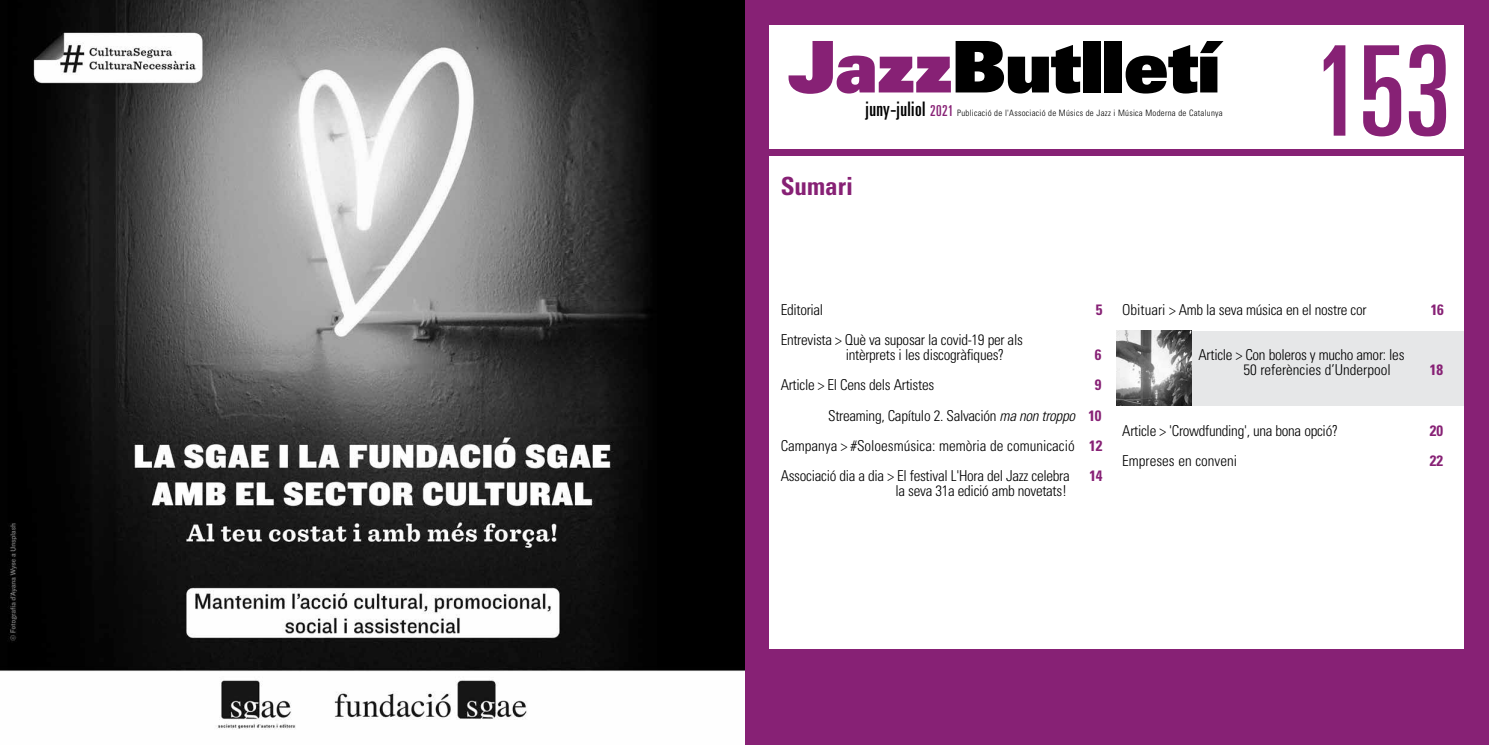
<style>
.page{position:relative;width:1489px;height:745px;background:#fff}
.page>*{position:absolute;margin:0;border:0;box-sizing:border-box;transform-origin:0 0}
.t1{font:ultra-condensed 125px "Univers LT Std";color:#872175}
.t2{font:71.25px "Univers LT Std X Black";letter-spacing:-.01em;color:#000}
.t3{font:700 condensed 25px "Univers LT Std";color:#872175}
.t4{font:300 condensed 15px/15px "Univers LT Std";letter-spacing:-.02em;color:#000}
.t5{font:300 condensed 15px "Univers LT Std";color:#000}
.t6{font:700 condensed 15px "Univers LT Std";color:#872175}
.t7{font:300 condensed 8.75px "Univers LT Std";letter-spacing:.03em;color:#000}
.s1{color:#872175}
.s2{font-weight:400;font-stretch:ultra-condensed;font-size:20px}
.s3{font-weight:400;font-stretch:ultra-condensed;font-size:15px;color:#872175}
.s4{font-style:italic}
.s5{font-weight:700;color:#872175}
</style>
<div class="page">
<div style="left:744px;top:0;width:744px;height:744px;background:#872175"></div>
<div style="left:769px;top:156px;width:694px;height:492px;background:#fff"></div>
<div style="left:1116px;top:330px;width:347px;height:75px;background:#e6e7e8"></div>
<img style="left:1116px;top:330px;width:75px;height:75px">
<div style="left:769px;top:25px;width:694px;height:124px;background:#fff"></div>
<img style="left:0;top:0;width:744px;height:730px">
<h2 class="t2" style="left:788px;top:20px;width:433px"><span class="s1">Jazz</span>Butlletí</h2>
<p class="t7" style="left:865px;top:107px;width:358px"><span class="s2">juny-juliol</span> <span class="s3">2021</span> Publicació de l'Associació de Músics de Jazz i Música Moderna de Catalunya</p>
<h3 class="t3" style="left:780px;top:171px;width:74px">Sumari</h3>
<h1 class="t1" style="left:1313px;top:20px;width:138px">153</h1>
<p class="t4" style="left:780px;top:302px;width:44px">Editorial</p>
<p class="t6" style="left:1095px;top:300px;width:8px">5</p>
<p class="t4" style="left:845px;top:332px;width:179px;text-indent:-65px">Entrevista &gt; Què va suposar la covid-19 per als intèrprets i les discogràfiques?</p>
<p class="t6" style="left:1094px;top:345px;width:8px">6</p>
<p class="t4" style="left:780px;top:377px;width:155px">Article &gt; El Cens dels Artistes</p>
<p class="t6" style="left:1094px;top:375px;width:8px">9</p>
<p class="t4" style="left:828px;top:407px;width:275px">Streaming, Capítulo 2. Salvación <span class="s4">ma non troppo</span> <span class="s5">10</span></p>
<p class="t5" style="left:780px;top:436px;width:323px">Campanya &gt; #Soloesmúsica: memòria de comunicació <span class="s5">12</span></p>
<p class="t4" style="left:780px;top:467px;width:290px">Associació dia a dia &gt; El festival L'Hora del Jazz celebra</p>
<p class="t6" style="left:1089px;top:465px;width:15px">14</p>
<p class="t4" style="left:895px;top:482px;width:173px">la seva 31a edició amb novetats!</p>
<p class="t4" style="left:1122px;top:302px;width:246px">Obituari &gt; Amb la seva música en el nostre cor</p>
<p class="t6" style="left:1430px;top:300px;width:15px">16</p>
<p class="t4" style="left:1243px;top:347px;width:162px;text-indent:-45px">Article &gt; Con boleros y mucho amor: les<br>50 referències d’Underpool</p>
<p class="t6" style="left:1429px;top:360px;width:15px">18</p>
<p class="t4" style="left:1122px;top:422px;width:217px">Article &gt; 'Crowdfunding', una bona opció?</p>
<p class="t6" style="left:1429px;top:420px;width:15px">20</p>
<p class="t5" style="left:1122px;top:451px;width:116px">Empreses en conveni</p>
<p class="t6" style="left:1429px;top:450px;width:15px">22</p>
</div>
